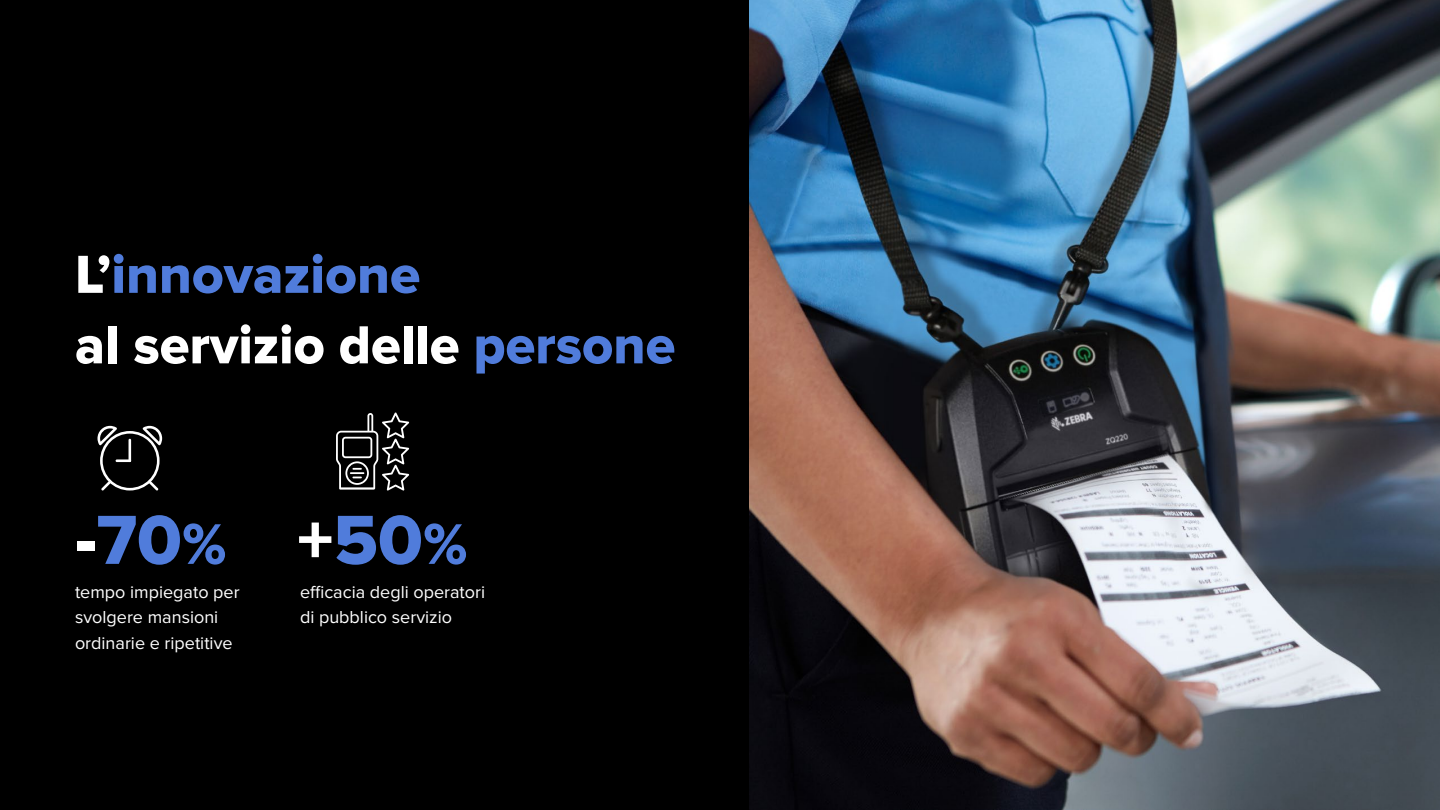
<style>
.page{position:relative;width:1440px;height:810px;background:#fff}
.page>*{position:absolute;margin:0;border:0;box-sizing:border-box;transform-origin:0 0}
.t1{font:72px "Proxima Nova Extrabld";color:#507cdb}
.t2{font:55.5px/70.5px "Proxima Nova Extrabld";color:#507cdb}
.t3{font:18px/25.5px "Proxima Nova";color:#fff}
.s1{color:#fff}
</style>
<div class="page">
<div style="left:0;top:0;width:750px;height:810px;background:#000"></div>
<img style="left:750px;top:0;width:690px;height:810px">
<svg style="left:98px;top:426px;width:64px;height:64px"></svg>
<svg style="left:336px;top:412px;width:73px;height:79px"></svg>
<h2 class="t2" style="left:75px;top:241px;width:602px"><span class="s1">L’</span>innovazione<br><span class="s1">al servizio delle</span> persone</h2>
<h1 class="t1" style="left:75px;top:498px;width:153px"><span class="s1">-</span>70%</h1>
<p class="t3" style="left:75px;top:579px;width:166px">tempo impiegato per svolgere mansioni ordinarie e ripetitive</p>
<h1 class="t1" style="left:297px;top:498px;width:172px"><span class="s1">+</span>50%</h1>
<p class="t3" style="left:300px;top:579px;width:187px">efficacia degli operatori di pubblico servizio</p>
</div>
